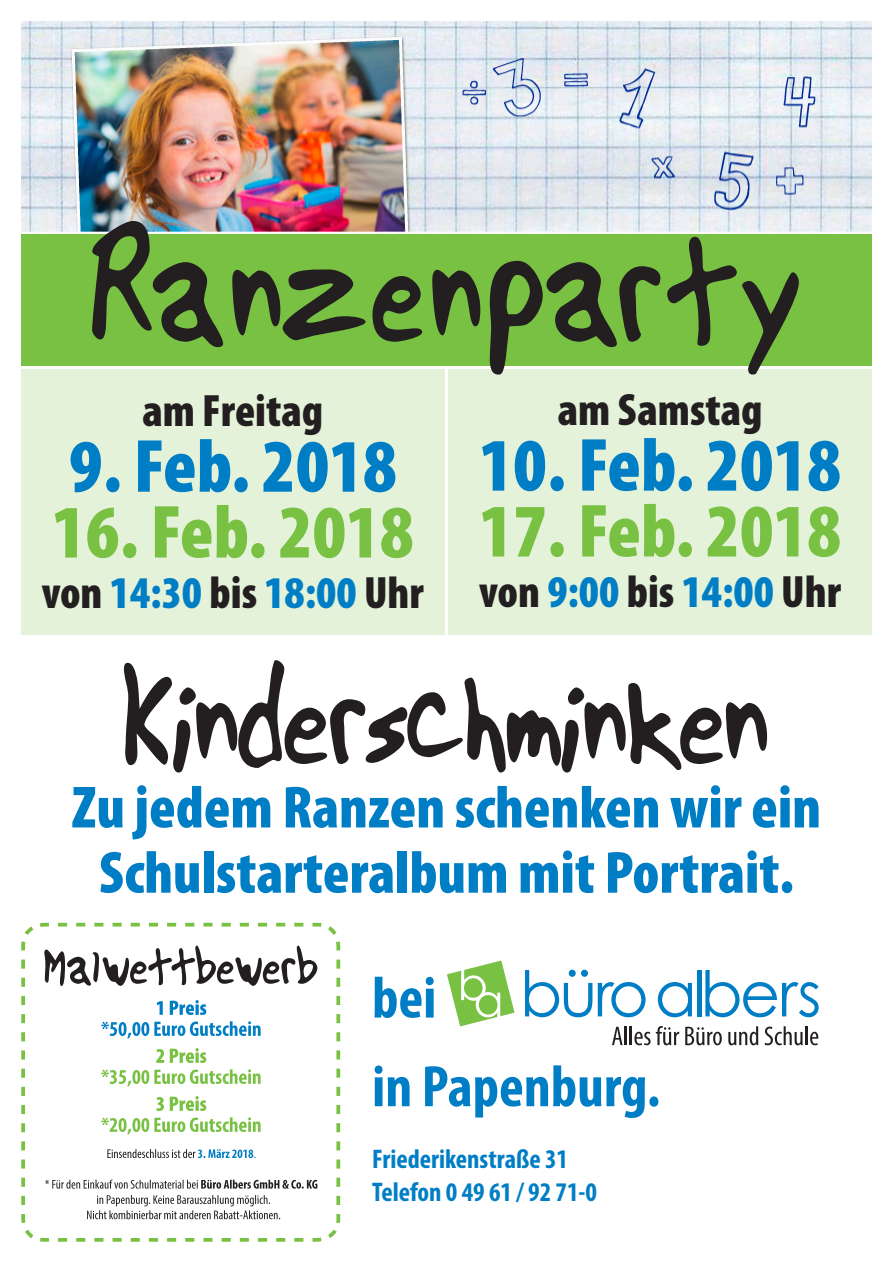
<style>
.page{position:relative;width:893px;height:1263px;background:#fff}
.page>*{position:absolute;margin:0;border:0;box-sizing:border-box;transform-origin:0 0}
.t1{font:900 condensed 75.9px "Myriad Pro";color:#79c142}
.t2{font:900 condensed 75.9px "Myriad Pro";color:#007ec5}
.t3{font:900 condensed 60px/65.2px "Myriad Pro";color:#007ec5;text-align:center}
.t4{font:700 condensed 59.03px/88.7px "Myriad Pro";color:#007ec5}
.t5{font:900 condensed 45.6px "Myriad Pro";color:#231f20}
.t6{font:900 condensed 45.6px "Myriad Pro";color:#007ec5}
.t7{font:700 condensed 27px/32.4px "Myriad Pro";color:#007ec5}
.s1{color:#231f20}
.s2{color:#007ec5}
</style>
<div class="page">
<div style="left:21px;top:369px;width:423px;height:266px;background:#e4f2d9"></div>
<div style="left:449px;top:369px;width:423px;height:266px;background:#e4f2d9"></div>
<svg style="left:21px;top:922px;width:320px;height:320px"></svg>
<svg style="left:87px;top:1195px;width:193px;height:24px"></svg>
<svg style="left:45px;top:1179px;width:272px;height:10px"></svg>
<svg style="left:107px;top:1149px;width:148px;height:9px"></svg>
<svg style="left:101px;top:1117px;width:160px;height:17px"></svg>
<svg style="left:156px;top:1096px;width:50px;height:15px"></svg>
<svg style="left:101px;top:1069px;width:160px;height:17px"></svg>
<svg style="left:156px;top:1048px;width:50px;height:15px"></svg>
<svg style="left:101px;top:1021px;width:160px;height:17px"></svg>
<svg style="left:157px;top:1000px;width:49px;height:15px"></svg>
<svg style="left:44px;top:945px;width:273px;height:41px"></svg>
<svg style="left:124px;top:660px;width:643px;height:112px"></svg>
<img style="left:21px;top:21px;width:851px;height:213px">
<div style="left:21px;top:234px;width:851px;height:132px;background:#79c142"></div>
<svg style="left:92px;top:221px;width:707px;height:154px"></svg>
<svg style="left:525px;top:970px;width:67px;height:47px"></svg>
<svg style="left:598px;top:982px;width:48px;height:35px"></svg>
<svg style="left:658px;top:982px;width:34px;height:35px"></svg>
<hr style="left:697px;top:970px;width:4px;height:46px;background:#007ec5">
<svg style="left:705px;top:970px;width:114px;height:47px"></svg>
<svg style="left:447px;top:960px;width:67px;height:66px"></svg>
<svg style="left:612px;top:1026px;width:67px;height:19px"></svg>
<svg style="left:685px;top:1027px;width:37px;height:18px"></svg>
<svg style="left:728px;top:1026px;width:30px;height:19px"></svg>
<svg style="left:765px;top:1026px;width:38px;height:19px"></svg>
<hr style="left:805px;top:1026px;width:3px;height:19px;background:#231f20">
<svg style="left:810px;top:1032px;width:8px;height:13px"></svg>
<p class="t5" style="left:142px;top:381px;width:182px">am Freitag</p>
<p class="t2" style="left:69px;top:418px;width:329px">9. Feb. 2018</p>
<p class="t1" style="left:52px;top:484px;width:363px">16. Feb. 2018</p>
<p class="t6" style="left:42px;top:564px;width:384px"><span class="s1">von</span> 14:30 <span class="s1">bis</span> 18:00 <span class="s1">Uhr</span></p>
<p class="t5" style="left:558px;top:380px;width:206px">am Samstag</p>
<p class="t2" style="left:479px;top:417px;width:363px">10. Feb. 2018</p>
<p class="t1" style="left:479px;top:482px;width:363px">17. Feb. 2018</p>
<p class="t5" style="left:479px;top:563px;width:363px">von <span class="s2">9:00</span> bis <span class="s2">14:00</span> Uhr</p>
<p class="t3" style="left:72px;top:773px;width:751px">Zu jedem Ranzen schenken wir ein<br>Schulstarteralbum mit Portrait.</p>
<p class="t4" style="left:372px;top:952px;width:290px">bei<br>in Papenburg.</p>
<p class="t7" style="left:372px;top:1142px;width:226px">Friederikenstraße 31<br>Telefon 0 49 61 / 92 71-0</p>
</div>
